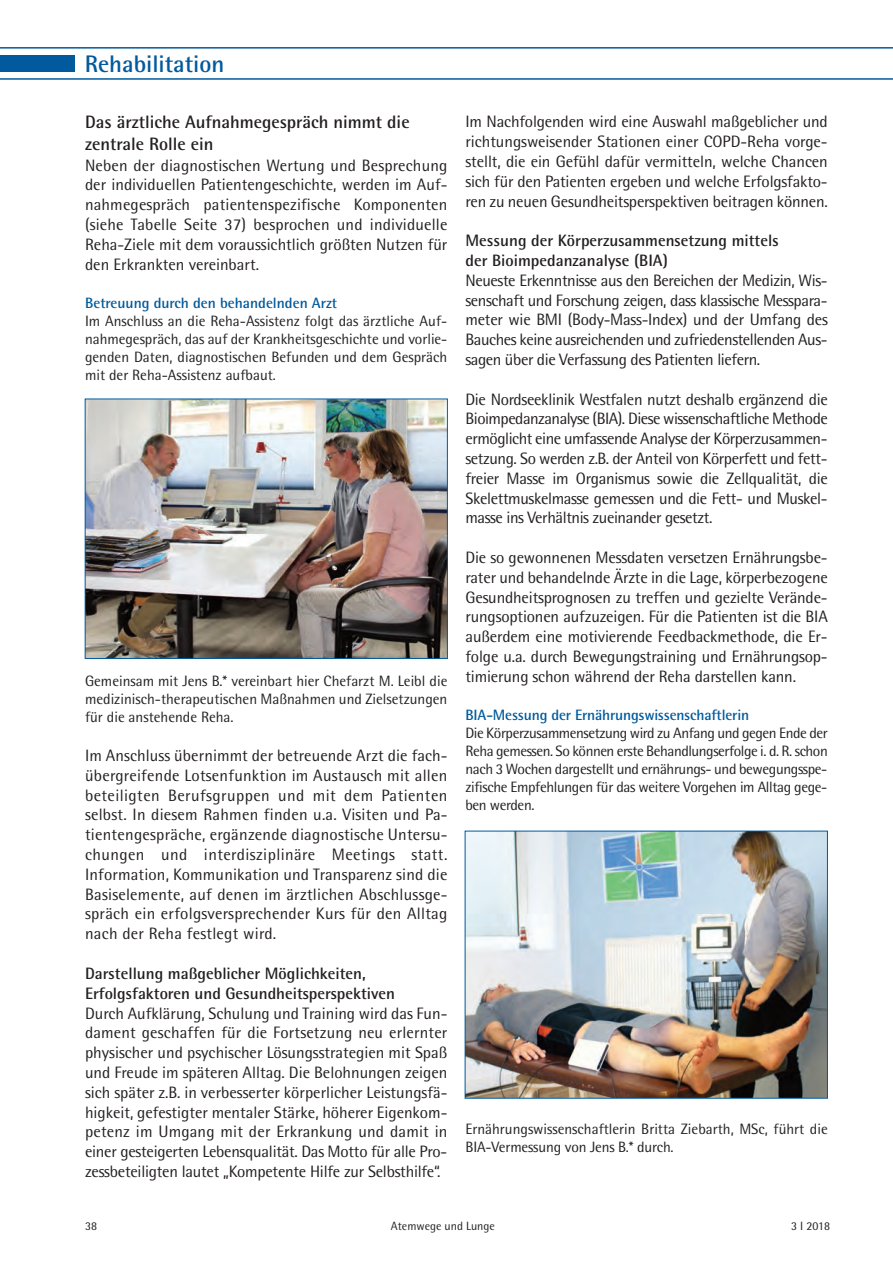
<style>
.page{position:relative;width:893px;height:1263px;background:#fff}
.page>*{position:absolute;margin:0;border:0;box-sizing:border-box;transform-origin:0 0}
.t1{font:700 24px "Rotis Semi Sans";color:#015a9d}
.t2{font:700 18px/21.6px "Rotis Semi Sans";color:#231f20}
.t3{font:16.5px/19.8px "Rotis Semi Sans";letter-spacing:-.01em;color:#231f20;text-align:justify}
.t4{font:700 16.5px/19.8px "Rotis Semi Sans";color:#231f20}
.t5{font:15px/18px "Rotis Semi Sans";color:#231f20;text-align:justify}
.t6{font:700 15px "Rotis Semi Sans";letter-spacing:-.01em;color:#015a9d}
.t7{font:12px "Rotis Semi Sans";color:#231f20}
</style>
<div class="page">
<img style="left:87px;top:401px;width:359px;height:256px">
<div style="left:85px;top:399px;width:363px;height:260px;border:1px solid #015a9d"></div>
<hr style="left:0;top:78px;width:893px;height:2px;background:#015a9d">
<hr style="left:0;top:47px;width:893px;height:2px;background:#015a9d">
<div style="left:0;top:55px;width:74px;height:17px;background:#015a9d"></div>
<img style="left:467px;top:833px;width:359px;height:263px">
<h1 class="t1" style="left:85px;top:55px;width:141px">Rehabilitation</h1>
<p class="t2" style="left:85px;top:113px;width:326px">Das ärztliche Aufnahmegespräch nimmt die zentrale Rolle ein</p>
<p class="t3" style="left:85px;top:157px;width:364px">Neben der diagnostischen Wertung und Besprechung der individuellen Patientengeschichte, werden im Auf&shy;nahmegespräch patientenspezifische Komponenten (siehe Tabelle Seite 37) besprochen und individuelle Reha-Ziele mit dem voraussichtlich größten Nutzen für den Erkrankten vereinbart.</p>
<p class="t6" style="left:85px;top:298px;width:254px">Betreuung durch den behandelnden Arzt</p>
<p class="t5" style="left:85px;top:314px;width:364px">Im Anschluss an die Reha-Assistenz folgt das ärztliche Auf&shy;nahmegespräch, das auf der Krankheitsgeschichte und vorlie&shy;genden Daten, diagnostischen Befunden und dem Gespräch mit der Reha-Assistenz aufbaut.</p>
<p class="t5" style="left:85px;top:674px;width:364px">Gemeinsam mit Jens B.* vereinbart hier Chefarzt M. Leibl die medizinisch-therapeutischen Maßnahmen und Zielsetzungen für die anstehende Reha.</p>
<p class="t3" style="left:85px;top:747px;width:364px">Im Anschluss übernimmt der betreuende Arzt die fach&shy;übergreifende Lotsenfunktion im Austausch mit allen beteiligten Berufsgruppen und mit dem Patienten selbst. In diesem Rahmen finden u.a. Visiten und Pa&shy;tientengespräche, ergänzende diagnostische Untersu&shy;chungen und interdisziplinäre Meetings statt.<br>Information, Kommunikation und Transparenz sind die Basiselemente, auf denen im ärztlichen Abschlussge&shy;spräch ein erfolgsversprechender Kurs für den Alltag nach der Reha festlegt wird.</p>
<p class="t4" style="left:85px;top:965px;width:311px">Darstellung maßgeblicher Möglichkeiten,<br>Erfolgsfaktoren und Gesundheitsperspektiven</p>
<p class="t3" style="left:85px;top:1005px;width:364px">Durch Aufklärung, Schulung und Training wird das Fun&shy;dament geschaffen für die Fortsetzung neu erlernter physischer und psychischer Lösungsstrategien mit Spaß und Freude im späteren Alltag. Die Belohnungen zeigen sich später z.B. in verbesserter körperlicher Leistungsfä&shy;higkeit, gefestigter mentaler Stärke, höherer Eigenkom&shy;petenz im Umgang mit der Erkrankung und damit in einer gesteigerten Lebensqualität. Das Motto für alle Pro&shy;zessbeteiligten lautet „Kompetente Hilfe zur Selbsthilfe“.</p>
<p class="t3" style="left:465px;top:114px;width:364px">Im Nachfolgenden wird eine Auswahl maßgeblicher und richtungsweisender Stationen einer COPD-Reha vorge&shy;stellt, die ein Gefühl dafür vermitteln, welche Chancen sich für den Patienten ergeben und welche Erfolgsfakto&shy;ren zu neuen Gesundheitsperspektiven beitragen können.</p>
<p class="t4" style="left:465px;top:232px;width:315px">Messung der Körperzusammensetzung mittels der Bioimpedanzanalyse (BIA)</p>
<p class="t3" style="left:465px;top:272px;width:364px">Neueste Erkenntnisse aus den Bereichen der Medizin, Wis&shy;senschaft und Forschung zeigen, dass klassische Messpara&shy;meter wie BMI (Body-Mass-Index) und der Umfang des Bauches keine ausreichenden und zufriedenstellenden Aus&shy;sagen über die Verfassung des Patienten liefern.</p>
<p class="t3" style="left:465px;top:391px;width:364px">Die Nordseeklinik Westfalen nutzt deshalb ergänzend die Bioimpedanzanalyse (BIA). Diese wissenschaftliche Methode ermöglicht eine umfassende Analyse der Körperzusammen&shy;setzung. So werden z.B. der Anteil von Körperfett und fett&shy;freier Masse im Organismus sowie die Zellqualität, die Skelettmuskelmasse gemessen und die Fett- und Muskel&shy;masse ins Verhältnis zueinander gesetzt.</p>
<p class="t3" style="left:465px;top:549px;width:364px">Die so gewonnenen Messdaten versetzen Ernährungsbe&shy;rater und behandelnde Ärzte in die Lage, körperbezogene Gesundheitsprognosen zu treffen und gezielte Verände&shy;rungsoptionen aufzuzeigen. Für die Patienten ist die BIA außerdem eine motivierende Feedbackmethode, die Er&shy;folge u.a. durch Bewegungstraining und Ernährungsop&shy;timierung schon während der Reha darstellen kann.</p>
<p class="t6" style="left:465px;top:710px;width:285px">BIA-Messung der Ernährungswissenschaftlerin</p>
<p class="t5" style="left:465px;top:726px;width:364px">Die Körperzusammensetzung wird zu Anfang und gegen Ende der Reha gemessen. So können erste Behandlungserfolge i. d. R. schon nach 3 Wochen dargestellt und ernährungs- und bewegungsspe&shy;zifische Empfehlungen für das weitere Vorgehen im Alltag gege&shy;ben werden.</p>
<p class="t5" style="left:465px;top:1122px;width:364px">Ernährungswissenschaftlerin Britta Ziebarth, MSc, führt die<br>BIA-Vermessung von Jens B.* durch.</p>
<p class="t7" style="left:85px;top:1222px;width:14px">38</p>
<p class="t7" style="left:391px;top:1222px;width:105px">Atemwege und Lunge</p>
<p class="t7" style="left:791px;top:1222px;width:40px">3 I 2018</p>
</div>
